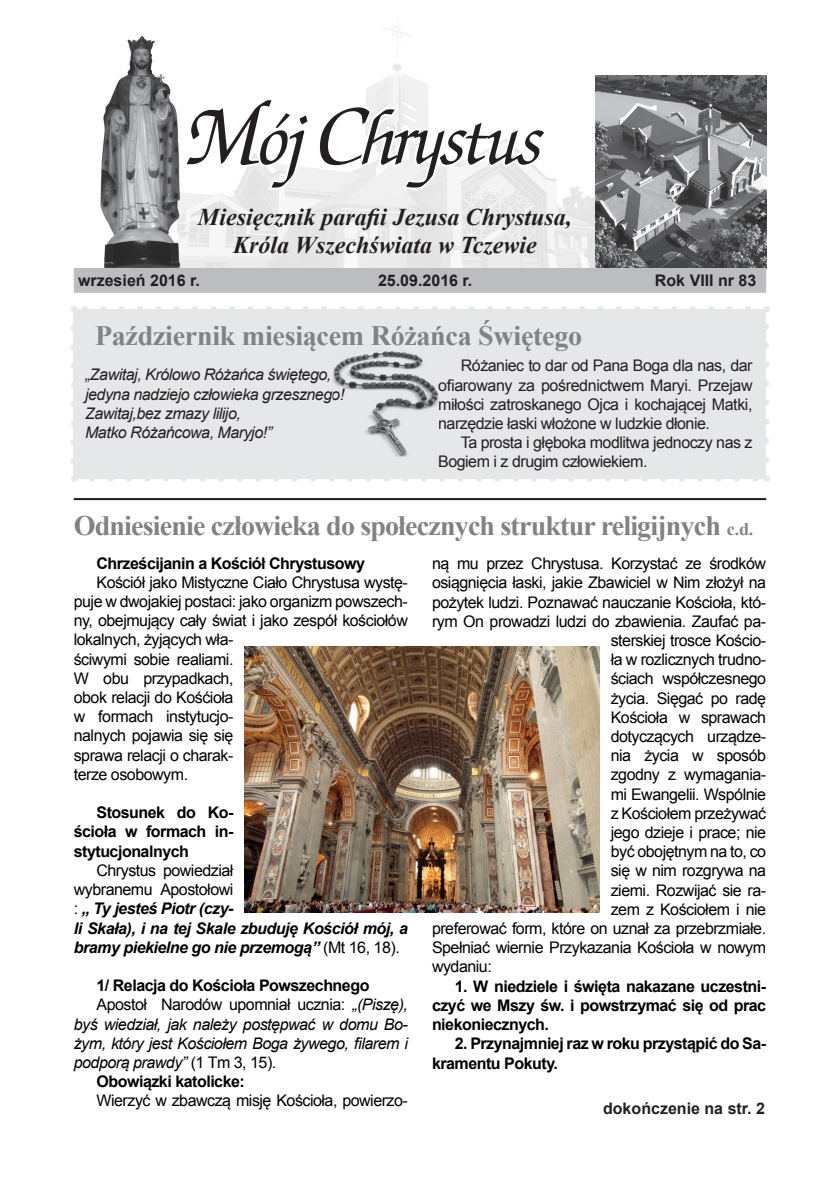
<style>
.page{position:relative;width:840px;height:1191px;background:#fff}
.page>*{position:absolute;margin:0;border:0;box-sizing:border-box;transform-origin:0 0}
.t1{font:italic 76px "Zurich Calligraphic";letter-spacing:-.03em;color:#231f20}
.t2{font:700 28px "Times New Roman";letter-spacing:-.03em;color:#808285}
.t3{font:700 28px "Times New Roman";letter-spacing:-.01em;color:#808285}
.t4{font:italic 700 24px/28.8px "Times New Roman";color:#231f20;text-align:center}
.t5{font:16px/19.2px "Arial";letter-spacing:-.03em;color:#000002}
.t6{font:700 16px/19.2px "Arial";letter-spacing:-.03em;color:#000002;text-align:justify}
.t7{font:16px/19.2px "Arial";letter-spacing:-.03em;color:#231f20;text-align:justify}
.t8{font:italic 700 16px/19.2px "Arial";letter-spacing:-.03em;color:#000002}
.t9{font:italic 16px/19.2px "Arial";letter-spacing:-.03em;color:#231f20}
.t10{font:italic 16px "Arial";letter-spacing:-.03em;color:#000002}
.t11{font:700 16px "Arial";color:#231f20}
.s1{font-size:88px}
.s2{font-size:92px}
.s3{font-size:18px}
.s4{font-weight:400;font-style:normal}
.s5{font-style:italic}
.s6{font-style:normal}
</style>
<div class="page">
<div style="left:74px;top:309px;width:691px;height:169px;background:#e6e7e9"></div>
<svg style="left:71px;top:328px;width:3px;height:141px"></svg>
<svg style="left:92px;top:478px;width:664px;height:3px"></svg>
<svg style="left:765px;top:318px;width:3px;height:142px"></svg>
<svg style="left:83px;top:306px;width:664px;height:3px"></svg>
<img style="left:177px;top:15px;width:421px;height:253px">
<img style="left:94px;top:32px;width:95px;height:235px">
<img style="left:594px;top:75px;width:171px;height:193px">
<div style="left:74px;top:268px;width:691px;height:25px;background:#bcbdc0;border:2px solid #bcbdc0"></div>
<svg style="left:181px;top:96px;width:367px;height:96px"></svg>
<hr style="left:74px;top:498px;width:691px;height:2px;background:#231f20">
<img style="left:333px;top:351px;width:105px;height:106px">
<img style="left:245px;top:646px;width:354px;height:266px">
<h1 class="t1" style="left:189px;top:100px;width:356px"><span class="s1">M</span>ój <span class="s2">C</span>hrystus</h1>
<h3 class="t4" style="left:198px;top:202px;width:375px">Miesięcznik parafii Jezusa Chrystusa,<br>Króla Wszechświata w Tczewie</h3>
<p class="t11" style="left:78px;top:270px;width:123px">wrzesień 2016 r.</p>
<p class="t11" style="left:378px;top:270px;width:96px">25.09.2016 r.</p>
<p class="t11" style="left:654px;top:270px;width:103px">Rok VIII nr 83</p>
<h2 class="t3" style="left:95px;top:316px;width:488px">Październik miesiącem Różańca Świętego</h2>
<p class="t9" style="left:85px;top:365px;width:261px">„Zawitaj, Królowo Różańca świętego, jedyna nadziejo człowieka grzesznego!<br>Zawitaj,bez zmazy lilijo,<br>Matko Różańcowa, Maryjo!”</p>
<p class="t7" style="left:438px;top:356px;width:316px;text-indent:23px">Różaniec to dar od Pana Boga dla nas, dar ofiarowany za pośrednictwem Maryi. Przejaw miłości zatroskanego Ojca i kochającej Matki, narzędzie łaski włożone w ludzkie dłonie.</p>
<p class="t7" style="left:438px;top:433px;width:316px;text-indent:23px">Ta prosta i głęboka modlitwa jednoczy nas z<br>Bogiem i z drugim człowiekiem.</p>
<h2 class="t2" style="left:74px;top:506px;width:680px">Odniesienie człowieka do społecznych struktur religijnych <span class="s3">c.d.</span></h2>
<p class="t6" style="left:96px;top:554px;width:270px">Chrześcijanin a Kościół Chrystusowy</p>
<p class="t5" style="left:74px;top:573px;width:335px;text-indent:23px">Kościół jako Mistyczne Ciało Chrystusa wystę&shy;puje w dwojakiej postaci: jako organizm powszech&shy;ny, obejmujący cały świat i jako zespół kościołów lokalnych, żyjących wła-<br>ściwymi sobie realiami.<br>W obu przypadkach,<br>obok relacji do Kośćioła<br>w formach instytucjo-<br>nalnych pojawia się się<br>sprawa relacji o charak-<br>terze osobowym.</p>
<p class="t6" style="left:74px;top:803px;width:161px;text-indent:23px">Stosunek do Ko&shy;ścioła w formach in&shy;stytucjonalnych</p>
<p class="t8" style="left:74px;top:861px;width:335px;text-indent:23px"><span class="s4">Chrystus powiedział<br>wybranemu Apostołowi<br>:</span> „ Ty jesteś Piotr (czy-<br>li Skała), i na tej Skale zbuduję Kościół mój, a bramy piekielne go nie przemogą” <span class="s4">(Mt 16, 18).</span></p>
<p class="t6" style="left:96px;top:976px;width:274px">1/ Relacja do Kościoła Powszechnego</p>
<p class="t5" style="left:96px;top:995px;width:313px">Apostoł Narodów upomniał ucznia: <span class="s5">„(Piszę),</span></p>
<p class="t10" style="left:74px;top:1013px;width:335px">byś wiedział, jak należy postępwać w domu Bo-</p>
<p class="t10" style="left:74px;top:1032px;width:335px">żym, który jest Kościołem Boga żywego, filarem i</p>
<p class="t10" style="left:74px;top:1052px;width:204px">podporą prawdy” <span class="s6">(1 Tm 3, 15).</span></p>
<p class="t6" style="left:96px;top:1072px;width:150px">Obowiązki katolicke:</p>
<p class="t5" style="left:96px;top:1091px;width:313px">Wierzyć w zbawczą misję Kościoła, powierzo-</p>
<p class="t5" style="left:432px;top:554px;width:335px">ną mu przez Chrystusa. Korzystać ze środków</p>
<p class="t5" style="left:432px;top:573px;width:335px">osiągnięcia łaski, jakie Zbawiciel w Nim złożył na</p>
<p class="t5" style="left:432px;top:592px;width:335px">pożytek ludzi. Poznawać nauczanie Kościoła, któ-</p>
<p class="t5" style="left:432px;top:611px;width:335px">rym On prowadzi ludzi do zbawienia. Zaufać pa-</p>
<p class="t5" style="left:610px;top:631px;width:157px">sterskiej trosce Kościo-</p>
<p class="t5" style="left:610px;top:650px;width:157px">ła w rozlicznych trudno-</p>
<p class="t5" style="left:610px;top:669px;width:157px">ściach współczesnego</p>
<p class="t5" style="left:610px;top:688px;width:157px">życia. Sięgać po radę</p>
<p class="t5" style="left:610px;top:707px;width:157px">Kościoła w sprawach</p>
<p class="t5" style="left:610px;top:727px;width:157px">dotyczących urządze-</p>
<p class="t5" style="left:610px;top:746px;width:157px">nia życia w sposób</p>
<p class="t5" style="left:610px;top:765px;width:157px">zgodny z wymagania-</p>
<p class="t5" style="left:610px;top:784px;width:157px">mi Ewangelii. Wspólnie</p>
<p class="t5" style="left:610px;top:803px;width:157px">z Kościołem przeżywać</p>
<p class="t5" style="left:610px;top:823px;width:157px">jego dzieje i prace; nie</p>
<p class="t5" style="left:610px;top:842px;width:157px">być obojętnym na to, co</p>
<p class="t5" style="left:610px;top:861px;width:157px">się w nim rozgrywa na</p>
<p class="t5" style="left:610px;top:880px;width:157px">ziemi. Rozwijać sie ra-</p>
<p class="t5" style="left:610px;top:899px;width:157px">zem z Kościołem i nie</p>
<p class="t5" style="left:432px;top:919px;width:335px">preferować form, które on uznał za przebrzmiałe.</p>
<p class="t5" style="left:432px;top:938px;width:335px">Spełniać wiernie Przykazania Kościoła w nowym</p>
<p class="t5" style="left:432px;top:957px;width:61px">wydaniu:</p>
<p class="t6" style="left:432px;top:977px;width:335px;text-indent:23px">1. W niedziele i święta nakazane uczestni&shy;czyć we Mszy św. i powstrzymać się od prac niekoniecznych.</p>
<p class="t6" style="left:432px;top:1034px;width:335px;text-indent:23px">2. Przynajmniej raz w roku przystąpić do Sa&shy;kramentu Pokuty.</p>
<p class="t11" style="left:602px;top:1098px;width:163px">dokończenie na str. 2</p>
</div>
